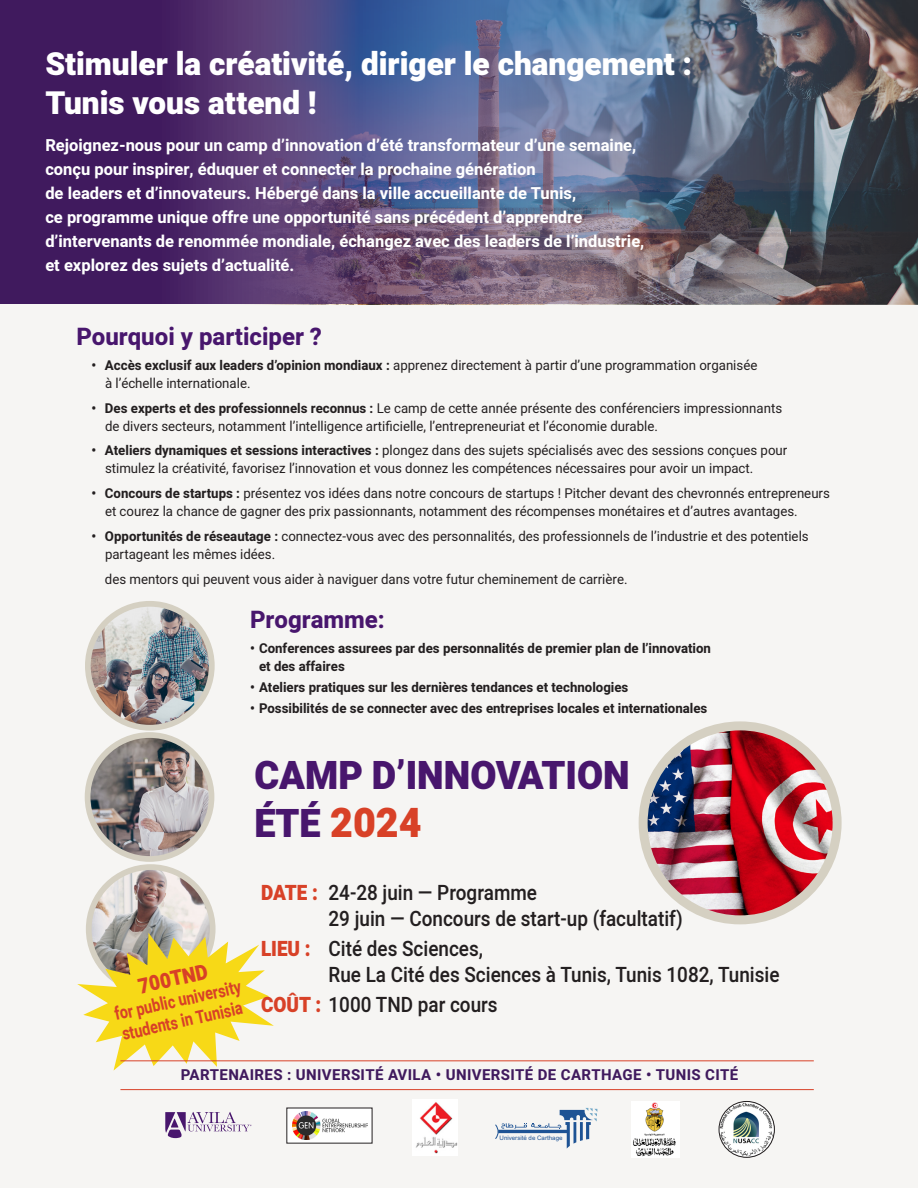
<style>
.page{position:relative;width:918px;height:1188px;background:#f6f5f3}
.page>*{position:absolute;margin:0;border:0;box-sizing:border-box;transform-origin:0 0}
.t1{font:900 40.5px "Heebo";color:#d84127}
.t2{font:900 39px "Heebo";color:#48166d}
.t3{font:900 31.5px/39px "Heebo";color:#fff}
.t4{font:800 24px "Heebo";color:#48166d}
.t5{font:500 21px "Heebo";color:#231f20;scale:.9 1}
.t6{font:900 21px "Heebo";color:#d84127;scale:.9 1}
.t7{font:700 18px/21px "Heebo";color:#d84127;scale:.8 1}
.t8{font:700 16.5px "Heebo";color:#fff}
.t9{font:700 15px "Heebo";letter-spacing:.025em;color:#401a5e}
.t10{font:13.5px/18px "Heebo";color:#231f20}
.t11{font:700 13.5px/18px "Heebo";color:#231f20}
.t12{font:6.15px "Arial";color:#1e5394}
.s1{font-weight:700}
.s2{font-size:39px;color:#48166d}
.s3{font-weight:900;color:#d84127}
</style>
<div class="page">
<img style="left:88px;top:735px;width:124px;height:124px;border-radius:62px">
<div style="left:85px;top:732px;width:129px;height:130px;border:6px solid #d5d0c2;border-radius:50%"></div>
<img style="left:88px;top:604px;width:124px;height:124px;border-radius:62px">
<div style="left:85px;top:601px;width:130px;height:130px;border:6px solid #d5d0c2;border-radius:50%"></div>
<img style="left:89px;top:867px;width:120px;height:66px">
<div style="left:86px;top:864px;width:130px;height:130px;border:6px solid #d5d0c2;border-radius:50%"></div>
<img style="left:0;top:0;width:918px;height:304px">
<img style="left:643px;top:726px;width:194px;height:194px;border-radius:97px">
<div style="left:639px;top:721px;width:203px;height:203px;border:9px solid #d5d0c2;border-radius:50%"></div>
<svg style="left:77px;top:933px;width:197px;height:138px"></svg>
<hr style="left:120px;top:1060px;width:694px;height:1px;background:#d84127">
<hr style="left:120px;top:1089px;width:694px;height:1px;background:#d84127">
<svg style="left:165px;top:1112px;width:86px;height:26px"></svg>
<svg style="left:495px;top:1108px;width:102px;height:41px"></svg>
<div style="left:287px;top:1108px;width:85px;height:35px;background:#fff"></div>
<img style="left:292px;top:1112px;width:75px;height:27px">
<img style="left:412px;top:1099px;width:46px;height:56px">
<img style="left:719px;top:1101px;width:55px;height:56px;border-radius:28px">
<div style="left:719px;top:1101px;width:56px;height:56px;border:1px solid #231f20;border-radius:50%"></div>
<img style="left:632px;top:1101px;width:47px;height:56px">
<p class="t3" style="left:45px;top:45px;width:648px">Stimuler la créativité, diriger le changement :<br>Tunis vous attend !</p>
<p class="t8" style="left:45px;top:134px;width:593px">Rejoignez-nous pour un camp d’innovation d’été transformateur d’une semaine,</p>
<p class="t8" style="left:45px;top:158px;width:492px">conçu pour inspirer, éduquer et connecter la prochaine génération</p>
<p class="t8" style="left:45px;top:182px;width:532px">de leaders et d’innovateurs. Hébergé dans la ville accueillante de Tunis,</p>
<p class="t8" style="left:45px;top:206px;width:538px">ce programme unique offre une opportunité sans précédent d’apprendre</p>
<p class="t8" style="left:45px;top:230px;width:601px">d’intervenants de renommée mondiale, échangez avec des leaders de l’industrie,</p>
<p class="t8" style="left:45px;top:254px;width:251px">et explorez des sujets d’actualité.</p>
<p class="t4" style="left:76px;top:320px;width:247px">Pourquoi y participer ?</p>
<p class="t10" style="left:105px;top:356px;width:654px;text-indent:-14px"><span class="s1">• Accès exclusif aux leaders d’opinion mondiaux :</span> apprenez directement à partir d’une programmation organisée à l’échelle internationale.</p>
<p class="t10" style="left:105px;top:399px;width:679px;text-indent:-14px"><span class="s1">• Des experts et des professionnels reconnus :</span> Le camp de cette année présente des conférenciers impressionnants de divers secteurs, notamment l’intelligence artificielle, l’entrepreneuriat et l’économie durable.</p>
<p class="t10" style="left:105px;top:441px;width:684px;text-indent:-14px"><span class="s1">• Ateliers dynamiques et sessions interactives :</span> plongez dans des sujets spécialisés avec des sessions conçues pour stimulez la créativité, favorisez l’innovation et vous donnez les compétences nécessaires pour avoir un impact.</p>
<p class="t10" style="left:105px;top:484px;width:726px;text-indent:-14px"><span class="s1">• Concours de startups :</span> présentez vos idées dans notre concours de startups ! Pitcher devant des chevronnés entrepreneurs et courez la chance de gagner des prix passionnants, notamment des récompenses monétaires et d’autres avantages.</p>
<p class="t10" style="left:105px;top:527px;width:705px;text-indent:-14px"><span class="s1">• Opportunités de réseautage :</span> connectez-vous avec des personnalités, des professionnels de l’industrie et des potentiels partageant les mêmes idées.</p>
<p class="t10" style="left:105px;top:570px;width:524px">des mentors qui peuvent vous aider à naviguer dans votre futur cheminement de carrière.</p>
<p class="t4" style="left:250px;top:603px;width:136px">Programme:</p>
<p class="t11" style="left:259px;top:639px;width:453px;text-indent:-9px">• Conferences assurees par des personnalités de premier plan de l’innovation et des affaires</p>
<p class="t11" style="left:250px;top:679px;width:380px">• Ateliers pratiques sur les dernières tendances et technologies</p>
<p class="t11" style="left:250px;top:700px;width:459px">• Possibilités de se connecter avec des entreprises locales et internationales</p>
<p class="t2" style="left:254px;top:748px;width:377px">CAMP D’INNOVATION</p>
<p class="t1" style="left:254px;top:794px;width:169px"><span class="s2">ÉTÉ</span> 2024</p>
<p class="t6" style="left:136px;top:972px;width:80px;rotate:-12deg">700TND</p>
<p class="t7" style="left:113px;top:1004px;width:163px;rotate:-12deg">for public university students in Tunisia</p>
<p class="t5" style="left:261px;top:878px;width:308px"><span class="s3">DATE :</span> 24-28 juin — Programme</p>
<p class="t5" style="left:329px;top:904px;width:395px">29 juin — Concours de start-up (facultatif)</p>
<p class="t5" style="left:261px;top:934px;width:248px"><span class="s3">LIEU :</span> Cité des Sciences,</p>
<p class="t5" style="left:329px;top:960px;width:503px">Rue La Cité des Sciences à Tunis, Tunis 1082, Tunisie</p>
<p class="t5" style="left:261px;top:990px;width:264px"><span class="s3">COÛT :</span> 1000 TND par cours</p>
<p class="t9" style="left:181px;top:1065px;width:559px">PARTENAIRES : UNIVERSITÉ AVILA • UNIVERSITÉ DE CARTHAGE • TUNIS CITÉ</p>
<p class="t12" style="left:500px;top:1134px;width:64px">Université de Carthage</p>
</div>
